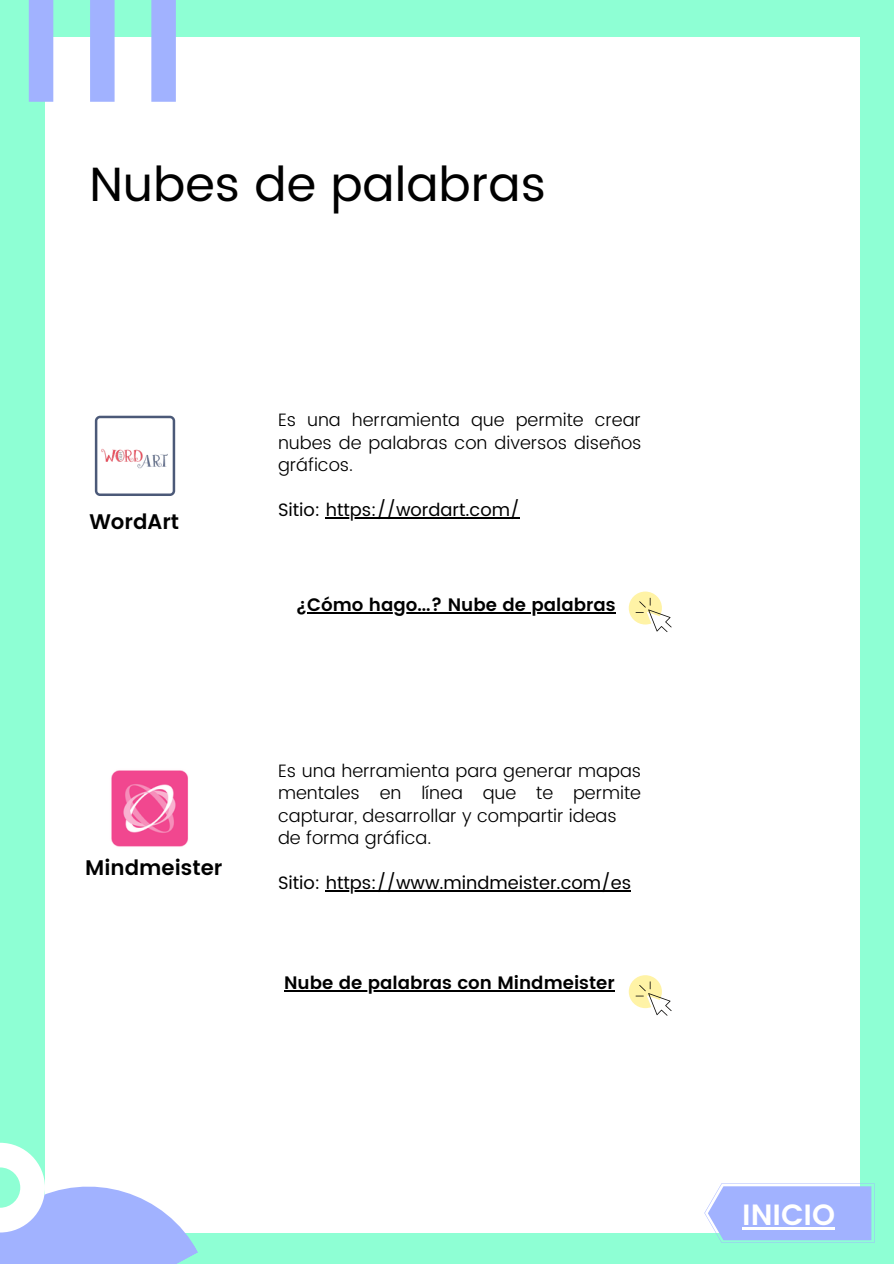
<style>
.page{position:relative;width:894px;height:1264px;background:#fff}
.page>*{position:absolute;margin:0;border:0;box-sizing:border-box;transform-origin:0 0}
.t1{font:48px "Poppins";color:#000}
.t2{font:600 29.25px "Poppins";color:#fff}
.t3{font:600 21.15px "Poppins";color:#000}
.t4{font:300 18px/22.5px "Poppins";color:#000;text-align:justify}
.t5{font:18px "Poppins";color:#000}
.t6{font:600 18px "Poppins";color:#000}
</style>
<div class="page">
<div style="left:0;top:0;width:893px;height:1263px;background:#8effd4"></div>
<div style="left:45px;top:37px;width:814px;height:1195px;background:#fff"></div>
<svg style="left:29px;top:0;width:147px;height:102px"></svg>
<svg style="left:0;top:1142px;width:198px;height:121px"></svg>
<img style="left:111px;top:770px;width:77px;height:77px">
<svg style="left:628px;top:591px;width:43px;height:41px"></svg>
<hr style="left:284px;top:990px;width:330px;height:1px;background:#000">
<svg style="left:628px;top:975px;width:43px;height:40px"></svg>
<svg style="left:95px;top:416px;width:80px;height:80px"></svg>
<img style="left:101px;top:425px;width:67px;height:66px">
<hr style="left:325px;top:890px;width:306px;height:1px;background:#000">
<hr style="left:325px;top:517px;width:194px;height:1px;background:#000">
<hr style="left:296px;top:612px;width:319px;height:1px;background:#000">
<svg style="left:704px;top:1183px;width:170px;height:59px;background:#a9befc"></svg>
<hr style="left:742px;top:1227px;width:92px;height:2px;background:#fff">
<p class="t1" style="left:89px;top:156px;width:458px">Nubes de palabras</p>
<p class="t3" style="left:89px;top:509px;width:91px">WordArt</p>
<p class="t4" style="left:278px;top:409px;width:365px">Es una herramienta que permite crear nubes de palabras con diversos diseños gráficos.</p>
<p class="t5" style="left:278px;top:499px;width:243px">Sitio: https://wordart.com/</p>
<p class="t6" style="left:296px;top:594px;width:321px">¿Cómo hago...? Nube de palabras</p>
<p class="t3" style="left:85px;top:855px;width:139px">Mindmeister</p>
<p class="t4" style="left:278px;top:759px;width:364px">Es una herramienta para generar mapas mentales en línea que te permite capturar, desarrollar y compartir ideas</p>
<p class="t4" style="left:278px;top:826px;width:155px">de forma gráfica.</p>
<p class="t5" style="left:278px;top:872px;width:354px">Sitio: https://www.mindmeister.com/es</p>
<p class="t6" style="left:284px;top:972px;width:332px">Nube de palabras con Mindmeister</p>
<p class="t2" style="left:742px;top:1197px;width:94px">INICIO</p>
</div>
